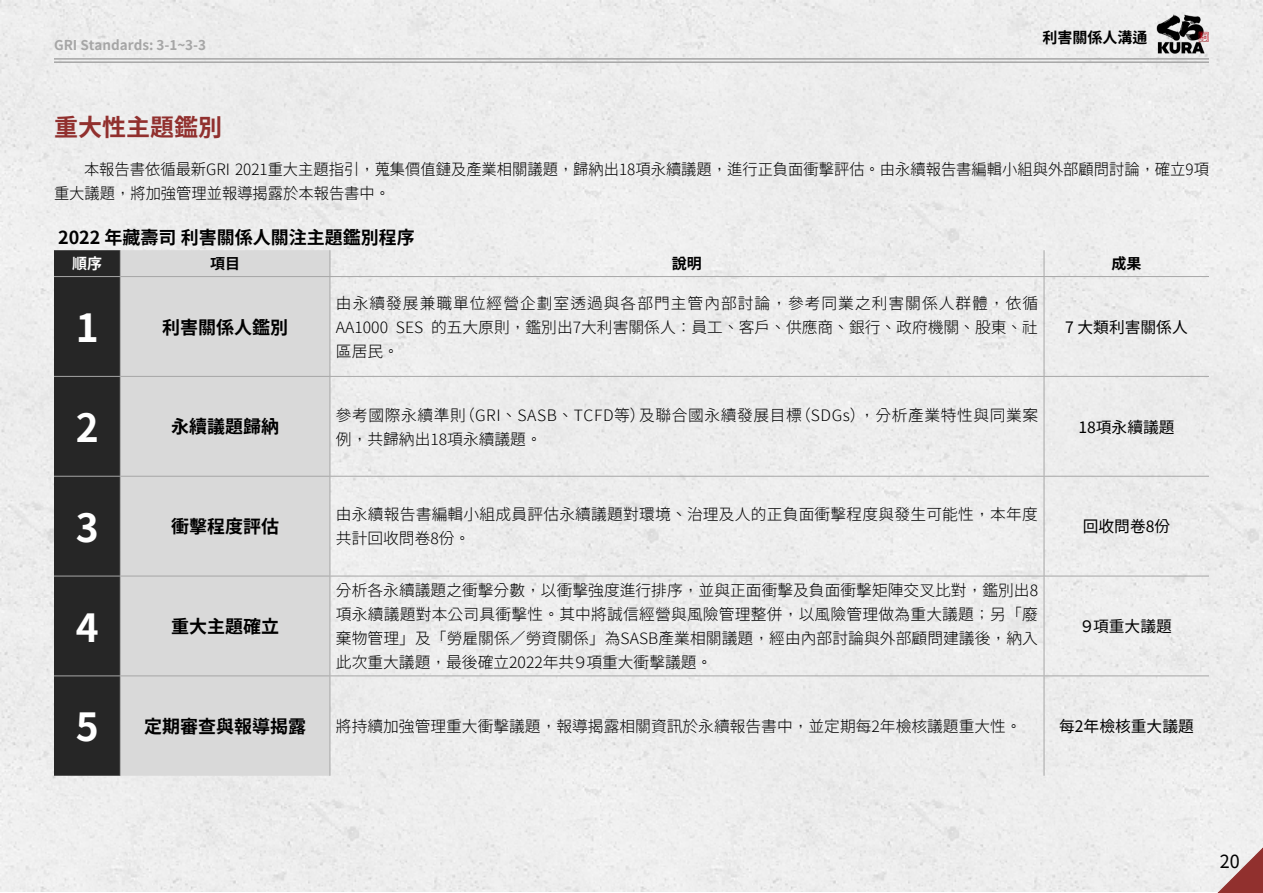
<style>
.page{position:relative;width:1263px;height:893px;background:#fff}
.page>*{position:absolute;margin:0;border:0;box-sizing:border-box;transform-origin:0 0}
.t1{font:700 39px "Taipei Sans TC Beta";color:#fff}
.B_Heading_3{font:700 24px "Taipei Sans TC Beta";color:#91302e}
.No_Spacing{font:700 18px "Taipei Sans TC Beta";color:#000}
.t2{font:18px "Taipei Sans TC Beta";color:#000}
.Content_Indents_11px{font:300 15.75px/24px "Taipei Sans TC Beta";color:#000}
.Content_Indents_11px-2{font:300 15.75px/24px "Taipei Sans TC Beta";letter-spacing:.035em;color:#000}
.t3{font:15.75px "Taipei Sans TC Beta";color:#000}
.t4{font:700 15px "Taipei Sans TC Beta";color:#000}
.t5{font:700 15px "Taipei Sans TC Beta";color:#fff}
.t6{font:700 13.5px "Taipei Sans TC Beta";color:#a6a6a6}
</style>
<div class="page">
<div style="left:1px;top:0;width:1262px;height:892px;background:#ededed"></div>
<svg style="left:1216px;top:845px;width:47px;height:48px"></svg>
<hr style="left:54px;top:58px;width:1155px;height:2px;background:#a6a6a6">
<hr style="left:54px;top:61px;width:1155px;height:2px;background:#a6a6a6">
<img style="left:1151px;top:15px;width:62px;height:39px">
<div style="left:121px;top:250px;width:209px;height:526px;background:#d9d9d9"></div>
<div style="left:54px;top:250px;width:67px;height:526px;background:#262626"></div>
<svg style="left:330px;top:250px;width:1px;height:26px"></svg>
<svg style="left:1044px;top:250px;width:1px;height:26px"></svg>
<hr style="left:54px;top:276px;width:66px;height:1px;background:#a6a6a6">
<hr style="left:120px;top:276px;width:210px;height:1px;background:#a6a6a6">
<hr style="left:120px;top:277px;width:1px;height:99px;background:#a6a6a6">
<hr style="left:330px;top:276px;width:714px;height:1px;background:#a6a6a6">
<hr style="left:330px;top:277px;width:1px;height:99px;background:#a6a6a6">
<hr style="left:1044px;top:276px;width:165px;height:1px;background:#a6a6a6">
<hr style="left:1044px;top:277px;width:1px;height:99px;background:#a6a6a6">
<hr style="left:54px;top:376px;width:66px;height:1px;background:#a6a6a6">
<hr style="left:120px;top:376px;width:210px;height:1px;background:#a6a6a6">
<hr style="left:120px;top:377px;width:1px;height:99px;background:#a6a6a6">
<hr style="left:330px;top:376px;width:714px;height:1px;background:#a6a6a6">
<hr style="left:330px;top:377px;width:1px;height:99px;background:#a6a6a6">
<hr style="left:1044px;top:376px;width:165px;height:1px;background:#a6a6a6">
<hr style="left:1044px;top:377px;width:1px;height:99px;background:#a6a6a6">
<hr style="left:54px;top:476px;width:66px;height:1px;background:#a6a6a6">
<hr style="left:120px;top:476px;width:210px;height:1px;background:#a6a6a6">
<hr style="left:120px;top:477px;width:1px;height:99px;background:#a6a6a6">
<hr style="left:330px;top:476px;width:714px;height:1px;background:#a6a6a6">
<hr style="left:330px;top:477px;width:1px;height:99px;background:#a6a6a6">
<hr style="left:1044px;top:476px;width:165px;height:1px;background:#a6a6a6">
<hr style="left:1044px;top:477px;width:1px;height:99px;background:#a6a6a6">
<hr style="left:54px;top:576px;width:66px;height:1px;background:#a6a6a6">
<hr style="left:120px;top:576px;width:210px;height:1px;background:#a6a6a6">
<hr style="left:120px;top:576px;width:1px;height:99px;background:#a6a6a6">
<hr style="left:330px;top:576px;width:714px;height:1px;background:#a6a6a6">
<hr style="left:330px;top:576px;width:1px;height:99px;background:#a6a6a6">
<hr style="left:1044px;top:576px;width:165px;height:1px;background:#a6a6a6">
<hr style="left:1044px;top:576px;width:1px;height:99px;background:#a6a6a6">
<hr style="left:54px;top:675px;width:66px;height:1px;background:#a6a6a6">
<hr style="left:120px;top:675px;width:210px;height:1px;background:#a6a6a6">
<hr style="left:120px;top:676px;width:1px;height:100px;background:#a6a6a6">
<hr style="left:330px;top:675px;width:714px;height:1px;background:#a6a6a6">
<hr style="left:330px;top:676px;width:1px;height:100px;background:#a6a6a6">
<hr style="left:1044px;top:675px;width:165px;height:1px;background:#a6a6a6">
<hr style="left:1044px;top:676px;width:1px;height:100px;background:#a6a6a6">
<p class="t6" style="left:54px;top:38px;width:154px">GRI Standards: 3-1~3-3</p>
<p class="t4" style="left:1043px;top:29px;width:106px">利害關係人溝通</p>
<p class="B_Heading_3" style="left:54px;top:113px;width:169px">重大性主題鑑別</p>
<p class="Content_Indents_11px" style="left:54px;top:157px;width:1156px;text-indent:30px">本報告書依循最新GRI 2021重大主題指引，蒐集價值鏈及產業相關議題，歸納出18項永續議題，進行正負面衝擊評估。由永續報告書編輯小組與外部顧問討論，確立9項重大議題，將加強管理並報導揭露於本報告書中。</p>
<p class="No_Spacing" style="left:58px;top:227px;width:358px">2022 年藏壽司利害關係人關注主題鑑別程序</p>
<p class="t5" style="left:72px;top:255px;width:31px">順序</p>
<p class="t4" style="left:210px;top:255px;width:31px">項目</p>
<p class="t4" style="left:672px;top:255px;width:31px">說明</p>
<p class="t4" style="left:1111px;top:255px;width:31px">成果</p>
<p class="t1" style="left:76px;top:306px;width:24px">1</p>
<p class="No_Spacing" style="left:162px;top:317px;width:128px">利害關係人鑑別</p>
<p class="Content_Indents_11px" style="left:336px;top:291px;width:704px;text-align:justify">由永續發展兼職單位經營企劃室透過與各部門主管內部討論，參考同業之利害關係人群體，依循AA1000 SES 的五大原則，鑑別出7大利害關係人：員工、客戶、供應商、銀行、政府機關、股東、社區居民。</p>
<p class="t1" style="left:76px;top:406px;width:24px">2</p>
<p class="No_Spacing" style="left:171px;top:417px;width:110px">永續議題歸納</p>
<p class="Content_Indents_11px-2" style="left:336px;top:403px;width:704px">參考國際永續準則（GRI、SASB、TCFD等）及聯合國永續發展目標（SDGs），分析產業特性與同業案例，共歸納出18項永續議題。</p>
<p class="t1" style="left:76px;top:505px;width:24px">3</p>
<p class="No_Spacing" style="left:171px;top:517px;width:110px">衝擊程度評估</p>
<p class="Content_Indents_11px" style="left:336px;top:503px;width:703px">由永續報告書編輯小組成員評估永續議題對環境、治理及人的正負面衝擊程度與發生可能性，本年度共計回收問卷8份。</p>
<p class="t1" style="left:76px;top:605px;width:24px">4</p>
<p class="No_Spacing" style="left:171px;top:616px;width:110px">重大主題確立</p>
<p class="Content_Indents_11px" style="left:336px;top:579px;width:704px;text-align:justify">分析各永續議題之衝擊分數，以衝擊強度進行排序，並與正面衝擊及負面衝擊矩陣交叉比對，鑑別出8項永續議題對本公司具衝擊性。其中將誠信經營與風險管理整併，以風險管理做為重大議題；另「廢棄物管理」及「勞雇關係／勞資關係」為SASB產業相關議題，經由內部討論與外部顧問建議後，納入此次重大議題，最後確立2022年共９項重大衝擊議題。</p>
<p class="t3" style="left:1065px;top:318px;width:124px">7 大類利害關係人</p>
<p class="t3" style="left:1078px;top:418px;width:98px">18項永續議題</p>
<p class="t3" style="left:1083px;top:518px;width:89px">回收問卷8份</p>
<p class="t3" style="left:1079px;top:618px;width:94px">９項重大議題</p>
<p class="t1" style="left:76px;top:705px;width:24px">5</p>
<p class="No_Spacing" style="left:144px;top:716px;width:164px">定期審查與報導揭露</p>
<p class="Content_Indents_11px" style="left:336px;top:715px;width:687px">將持續加強管理重大衝擊議題，報導揭露相關資訊於永續報告書中，並定期每2年檢核議題重大性。</p>
<p class="t3" style="left:1059px;top:717px;width:136px">每2年檢核重大議題</p>
<p class="t2" style="left:1220px;top:851px;width:21px">20</p>
</div>
